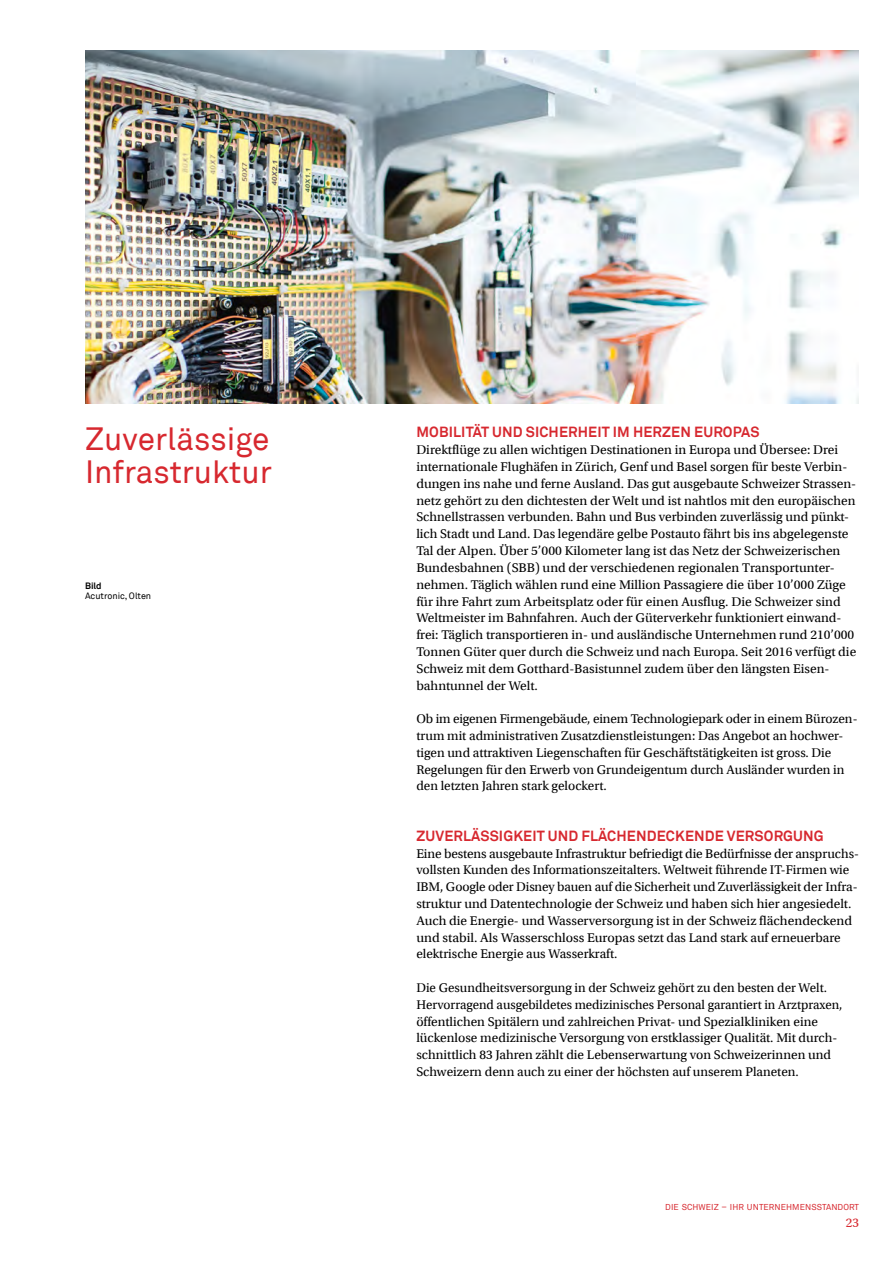
<style>
.page{position:relative;width:893px;height:1263px;background:#fff}
.page>*{position:absolute;margin:0;border:0;box-sizing:border-box;transform-origin:0 0}
.t1{font:31.5px/33.6px "Akkurat S GE Regular";color:#d7282f}
.t2{font:14.4px "Akkurat S GE Bold";letter-spacing:.01em;color:#d7282f}
.t3{font:13.2px/16.8px "Utopia S GE Regular";color:#000}
.t4{font:13.2px "Utopia S GE Regular";color:#d7282f}
.t5{font:9px "Akkurat S GE Regular";color:#000}
.t6{font:9px "Akkurat S GE Bold";color:#000}
.t7{font:8.4px "Akkurat S GE Regular";letter-spacing:.01em;color:#d7282f}
</style>
<div class="page">
<img style="left:85px;top:51px;width:774px;height:353px">
<h1 class="t1" style="left:85px;top:420px;width:188px">Zuverlässige<br>Infrastruktur</h1>
<p class="t2" style="left:416px;top:422px;width:345px">MOBILITÄT UND SICHERHEIT IM HERZEN EUROPAS</p>
<p class="t3" style="left:416px;top:441px;width:441px">Direktflüge zu allen wichtigen Destinationen in Europa und Übersee: Drei internationale Flughäfen in Zürich, Genf und Basel sorgen für beste Verbin&shy;dungen ins nahe und ferne Ausland. Das gut ausgebaute Schweizer Strassen&shy;netz gehört zu den dichtesten der Welt und ist nahtlos mit den europäischen Schnellstrassen verbunden. Bahn und Bus verbinden zuverlässig und pünkt&shy;lich Stadt und Land. Das legendäre gelbe Postauto fährt bis ins abgelegenste Tal der Alpen. Über 5’000 Kilometer lang ist das Netz der Schweizerischen Bundesbahnen (SBB) und der verschiedenen regionalen Transportunter&shy;nehmen. Täglich wählen rund eine Million Passagiere die über 10’000 Züge für ihre Fahrt zum Arbeitsplatz oder für einen Ausflug. Die Schweizer sind Weltmeister im Bahnfahren. Auch der Güterverkehr funktioniert einwand&shy;frei: Täglich transportieren in- und ausländische Unternehmen rund 210’000<br>Tonnen Güter quer durch die Schweiz und nach Europa. Seit 2016 verfügt die Schweiz mit dem Gotthard-Basistunnel zudem über den längsten Eisen&shy;bahntunnel der Welt.</p>
<p class="t3" style="left:416px;top:709px;width:443px">Ob im eigenen Firmengebäude, einem Technologiepark oder in einem Bürozen&shy;trum mit administrativen Zusatzdienstleistungen: Das Angebot an hochwer&shy;tigen und attraktiven Liegenschaften für Geschäftstätigkeiten ist gross. Die Regelungen für den Erwerb von Grundeigentum durch Ausländer wurden in den letzten Jahren stark gelockert.</p>
<p class="t2" style="left:416px;top:825px;width:409px">ZUVERLÄSSIGKEIT UND FLÄCHENDECKENDE VERSORGUNG</p>
<p class="t3" style="left:416px;top:844px;width:444px">Eine bestens ausgebaute Infrastruktur befriedigt die Bedürfnisse der anspruchs&shy;vollsten Kunden des Informationszeitalters. Weltweit führende IT-Firmen wie IBM, Google oder Disney bauen auf die Sicherheit und Zuverlässigkeit der Infra&shy;struktur und Datentechnologie der Schweiz und haben sich hier angesiedelt.<br>Auch die Energie- und Wasserversorgung ist in der Schweiz flächendeckend und stabil. Als Wasserschloss Europas setzt das Land stark auf erneuerbare elektrische Energie aus Wasserkraft.</p>
<p class="t3" style="left:416px;top:978px;width:428px">Die Gesundheitsversorgung in der Schweiz gehört zu den besten der Welt.<br>Hervorragend ausgebildetes medizinisches Personal garantiert in Arztpraxen, öffentlichen Spitälern und zahlreichen Privat- und Spezialkliniken eine lückenlose medizinische Versorgung von erstklassiger Qualität. Mit durch&shy;schnittlich 83 Jahren zählt die Lebenserwartung von Schweizerinnen und Schweizern denn auch zu einer der höchsten auf unserem Planeten.</p>
<p class="t6" style="left:85px;top:579px;width:18px">Bild</p>
<p class="t5" style="left:85px;top:590px;width:68px">Acutronic, Olten</p>
<p class="t7" style="left:665px;top:1201px;width:195px">DIE SCHWEIZ – IHR UNTERNEHMENSSTANDORT</p>
<p class="t4" style="left:846px;top:1213px;width:15px">23</p>
</div>
